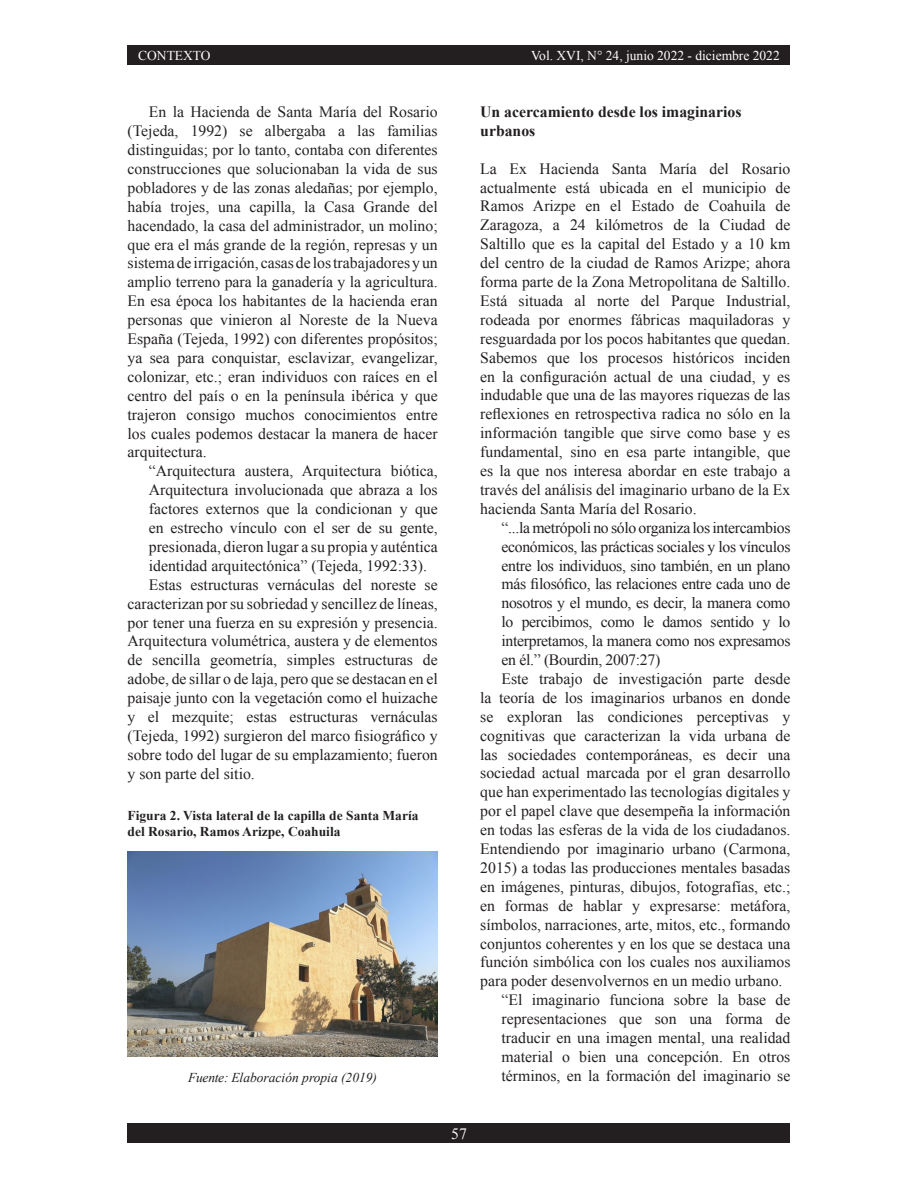
<style>
.page{position:relative;width:918px;height:1188px;background:#fff}
.page>*{position:absolute;margin:0;border:0;box-sizing:border-box;transform-origin:0 0}
.Normal_sps_txtcaja{font:15.75px/18.9px "Times New Roman";color:#231f20;text-align:justify}
.Normal_sps_txtcaja-2{font:15.75px/18.9px "Times New Roman";color:#222;text-align:justify}
.Normal_sps_txtcaja-3{font:700 15.75px/18.9px "Times New Roman";color:#231f20}
.t1{font:15.75px "Times New Roman";color:#fcfcfc}
.t2{font:700 13.5px/16.2px "Times New Roman";color:#231f20}
.t3{font:13.5px "Times New Roman";color:#fff}
.t4{font:italic 13.5px "Times New Roman";color:#231f20}
.s1{color:#231f20}
.s2{color:#222}
</style>
<div class="page">
<img style="left:128px;top:852px;width:310px;height:205px">
<div style="left:128px;top:1124px;width:662px;height:19px;background:#231f20"></div>
<div style="left:128px;top:45px;width:662px;height:19px;background:#231f20"></div>
<p class="t3" style="left:138px;top:47px;width:74px">CONTEXTO</p>
<p class="t3" style="left:531px;top:46px;width:250px">Vol. XVI, N° 24, junio 2022 - diciembre 2022</p>
<p class="Normal_sps_txtcaja-2" style="left:128px;top:102px;width:312px;text-indent:21px">En la Hacienda de Santa María del Rosario (Tejeda, 1992) se albergaba a las familias distinguidas; por lo tanto, contaba con diferentes construcciones que solucionaban la vida de sus pobladores y de las zonas aledañas; por ejemplo, había trojes, una capilla, la Casa Grande del hacendado, la casa del administrador, un molino; que era el más grande de la región, represas y un sistema de irrigación, casas de los trabajadores y un amplio terreno para la ganadería y la agricultura.<br><span class="s1">En esa época los habitantes de la hacienda eran personas que vinieron al Noreste de la Nueva España (Tejeda, 1992) con diferentes propósitos; ya sea para conquistar, esclavizar, evangelizar, colonizar, etc.; eran individuos con raíces en el centro del país o en la península ibérica y que trajeron consigo muchos conocimientos entre los cuales podemos destacar la manera de hacer arquitectura.</span></p>
<p class="Normal_sps_txtcaja" style="left:149px;top:461px;width:290px">“Arquitectura austera, Arquitectura biótica, Arquitectura involucionada que abraza a los factores externos que la condicionan y que en estrecho vínculo con el ser de su gente, presionada, dieron lugar a su propia y auténtica identidad arquitectónica” (Tejeda, 1992:33)<span class="s2">.</span></p>
<p class="Normal_sps_txtcaja" style="left:128px;top:575px;width:312px;text-indent:21px">Estas estructuras vernáculas del noreste se caracterizan por su sobriedad y sencillez de líneas, por tener una fuerza en su expresión y presencia.<br>Arquitectura volumétrica, austera y de elementos de sencilla geometría, simples estructuras de adobe, de sillar o de laja, pero que se destacan en el paisaje junto con la vegetación como el huizache y el mezquite; estas estructuras vernáculas (Tejeda, 1992) surgieron del marco fisiográfico y sobre todo del lugar de su emplazamiento; fueron y son parte del sitio.</p>
<p class="t2" style="left:128px;top:807px;width:293px">Figura 2. Vista lateral de la capilla de Santa María del Rosario, Ramos Arizpe, Coahuila</p>
<p class="t4" style="left:188px;top:1068px;width:190px">Fuente: Elaboración propia (2019)</p>
<p class="Normal_sps_txtcaja-3" style="left:480px;top:102px;width:263px">Un acercamiento desde los imaginarios urbanos</p>
<p class="Normal_sps_txtcaja" style="left:480px;top:159px;width:312px">La Ex Hacienda Santa María del Rosario actualmente está ubicada en el municipio de Ramos Arizpe en el Estado de Coahuila de Zaragoza, a 24 kilómetros de la Ciudad de Saltillo que es la capital del Estado y a 10 km del centro de la ciudad de Ramos Arizpe; ahora forma parte de la Zona Metropolitana de Saltillo.<br>Está situada al norte del Parque Industrial, rodeada por enormes fábricas maquiladoras y resguardada por los pocos habitantes que quedan.<br>Sabemos que los procesos históricos inciden en la configuración actual de una ciudad, y es indudable que una de las mayores riquezas de las reflexiones en retrospectiva radica no sólo en la información tangible que sirve como base y es fundamental, sino en esa parte intangible, que es la que nos interesa abordar en este trabajo a través del análisis del imaginario urbano de la Ex hacienda Santa María del Rosario.</p>
<p class="Normal_sps_txtcaja" style="left:502px;top:518px;width:290px">“...la metrópoli no sólo organiza los intercambios económicos, las prácticas sociales y los vínculos entre los individuos, sino también, en un plano más filosófico, las relaciones entre cada uno de nosotros y el mundo, es decir, la manera como lo percibimos, como le damos sentido y lo interpretamos, la manera como nos expresamos en él.” (Bourdin, 2007:27)</p>
<p class="Normal_sps_txtcaja" style="left:480px;top:669px;width:312px;text-indent:21px">Este trabajo de investigación parte desde la teoría de los imaginarios urbanos en donde se exploran las condiciones perceptivas y cognitivas que caracterizan la vida urbana de las sociedades contemporáneas, es decir una sociedad actual marcada por el gran desarrollo que han experimentado las tecnologías digitales y por el papel clave que desempeña la información en todas las esferas de la vida de los ciudadanos.<br>Entendiendo por imaginario urbano (Carmona, 2015) a todas las producciones mentales basadas en imágenes, pinturas, dibujos, fotografías, etc.; en formas de hablar y expresarse: metáfora, símbolos, narraciones, arte, mitos, etc., formando conjuntos coherentes y en los que se destaca una función simbólica con los cuales nos auxiliamos para poder desenvolvernos en un medio urbano.</p>
<p class="Normal_sps_txtcaja" style="left:502px;top:990px;width:290px">“El imaginario funciona sobre la base de representaciones que son una forma de traducir en una imagen mental, una realidad material o bien una concepción. En otros términos, en la formación del imaginario se</p>
<p class="t1" style="left:451px;top:1123px;width:17px">57</p>
</div>
